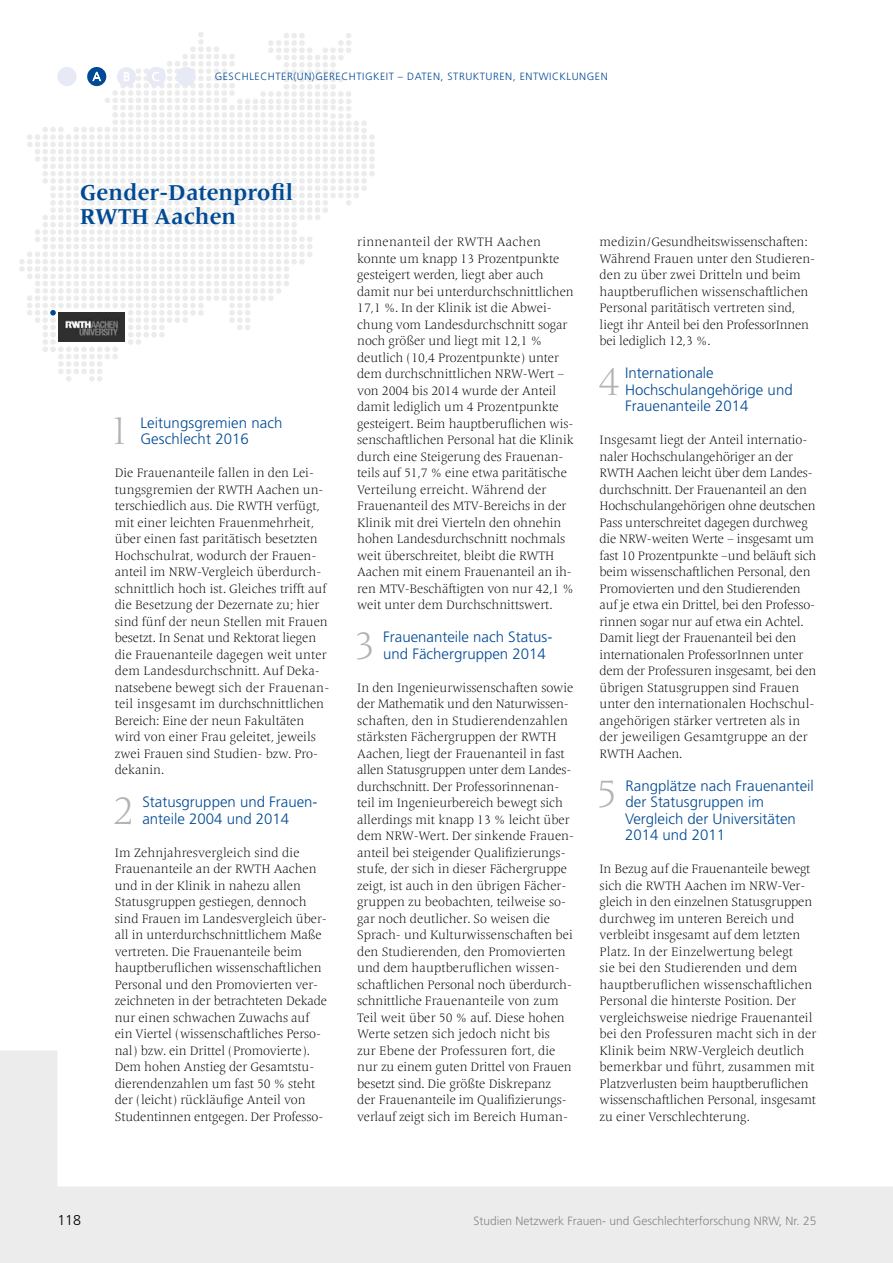
<style>
.page{position:relative;width:893px;height:1263px;background:#fff}
.page>*{position:absolute;margin:0;border:0;box-sizing:border-box;transform-origin:0 0}
.t1{font:300 39.9px "Frutiger Serif LT Pro";color:#b1b2b3}
.t2{font:700 22.5px/24px "Frutiger Serif LT Pro";color:#004a95}
.t3{font:300 15px/16.5px "Frutiger LT Std";color:#004a95}
.t4{font:300 14.25px "Frutiger LT Std";color:#000}
.t5{font:300 12.75px/16.5px "Frutiger Serif LT Pro";letter-spacing:-.005em;color:#000}
.t6{font:300 12px "Frutiger LT Std";color:#878786}
.t7{font:300 10.5px "Frutiger LT Std";letter-spacing:.05em;color:#004a95}
</style>
<div class="page">
<svg style="left:0;top:1050px;width:893px;height:213px"></svg>
<svg style="left:19px;top:32px;width:356px;height:350px"></svg>
<p class="t7" style="left:215px;top:71px;width:394px">GESCHLECHTER(UN)GERECHTIGKEIT – DATEN, STRUKTUREN, ENTWICKLUNGEN</p>
<h2 class="t2" style="left:80px;top:181px;width:215px">Gender-Datenprofil<br>RWTH Aachen</h2>
<h1 class="t1" style="left:109px;top:407px;width:23px">1</h1>
<p class="t3" style="left:140px;top:414px;width:144px">Leitungsgremien nach<br>Geschlecht 2016</p>
<p class="t5" style="left:115px;top:465px;width:216px">Die Frauenanteile fallen in den Lei&shy;tungsgremien der RWTH Aachen un&shy;terschiedlich aus. Die RWTH verfügt, mit einer leichten Frauenmehrheit, über einen fast paritätisch besetzten Hochschulrat, wodurch der Frauen&shy;anteil im NRW-Vergleich überdurch&shy;schnittlich hoch ist. Gleiches trifft auf die Besetzung der Dezernate zu; hier sind fünf der neun Stellen mit Frauen besetzt. In Senat und Rektorat liegen die Frauenanteile dagegen weit unter dem Landesdurchschnitt. Auf Deka&shy;natsebene bewegt sich der Frauenan&shy;teil insgesamt im durchschnittlichen Bereich: Eine der neun Fakultäten wird von einer Frau geleitet, jeweils zwei Frauen sind Studien- bzw. Pro&shy;dekanin.</p>
<h1 class="t1" style="left:113px;top:786px;width:23px">2</h1>
<p class="t3" style="left:142px;top:794px;width:177px">Statusgruppen und Frauen&shy;anteile 2004 und 2014</p>
<p class="t5" style="left:115px;top:844px;width:214px">Im Zehnjahresvergleich sind die Frauenanteile an der RWTH Aachen und in der Klinik in nahezu allen Statusgruppen gestiegen, dennoch sind Frauen im Landesvergleich über&shy;all in unterdurchschnittlichem Maße vertreten. Die Frauenanteile beim hauptberuflichen wissenschaftlichen Personal und den Promovierten ver&shy;zeichneten in der betrachteten Dekade nur einen schwachen Zuwachs auf ein Viertel (wissenschaftliches Perso&shy;nal) bzw. ein Drittel (Promovierte).<br>Dem hohen Anstieg der Gesamtstu&shy;dierendenzahlen um fast 50 % steht der (leicht) rückläufige Anteil von Studentinnen entgegen. Der Professo-</p>
<p class="t5" style="left:357px;top:234px;width:218px">rinnenanteil der RWTH Aachen konnte um knapp 13 Prozentpunkte gesteigert werden, liegt aber auch damit nur bei unterdurchschnittlichen 17,1 %. In der Klinik ist die Abwei&shy;chung vom Landesdurchschnitt sogar noch größer und liegt mit 12,1 % deutlich (10,4 Prozentpunkte) unter dem durchschnittlichen NRW-Wert – von 2004 bis 2014 wurde der Anteil damit lediglich um 4 Prozentpunkte gesteigert. Beim hauptberuflichen wis&shy;senschaftlichen Personal hat die Klinik durch eine Steigerung des Frauenan&shy;teils auf 51,7 % eine etwa paritätische Verteilung erreicht. Während der Frauenanteil des MTV-Bereichs in der Klinik mit drei Vierteln den ohnehin hohen Landesdurchschnitt nochmals weit überschreitet, bleibt die RWTH Aachen mit einem Frauenanteil an ih&shy;ren MTV-Beschäftigten von nur 42,1 % weit unter dem Durchschnittswert.</p>
<h1 class="t1" style="left:354px;top:621px;width:23px">3</h1>
<p class="t3" style="left:383px;top:629px;width:171px">Frauenanteile nach Status&shy;und Fächergruppen 2014</p>
<p class="t5" style="left:357px;top:679px;width:218px">In den Ingenieurwissenschaften sowie der Mathematik und den Naturwissen&shy;schaften, den in Studierendenzahlen stärksten Fächergruppen der RWTH Aachen, liegt der Frauenanteil in fast allen Statusgruppen unter dem Landes&shy;durchschnitt. Der Professorinnenan&shy;teil im Ingenieurbereich bewegt sich allerdings mit knapp 13 % leicht über dem NRW-Wert. Der sinkende Frauen&shy;anteil bei steigender Qualifizierungs&shy;stufe, der sich in dieser Fächergruppe zeigt, ist auch in den übrigen Fächer&shy;gruppen zu beobachten, teilweise so&shy;gar noch deutlicher. So weisen die Sprach- und Kulturwissenschaften bei den Studierenden, den Promovierten und dem hauptberuflichen wissen&shy;schaftlichen Personal noch überdurch&shy;schnittliche Frauenanteile von zum Teil weit über 50 % auf. Diese hohen Werte setzen sich jedoch nicht bis<br>zur Ebene der Professuren fort, die nur zu einem guten Drittel von Frauen besetzt sind. Die größte Diskrepanz<br>der Frauenanteile im Qualifizierungs&shy;verlauf zeigt sich im Bereich Human-</p>
<p class="t5" style="left:600px;top:234px;width:217px">medizin/Gesundheitswissenschaften:<br>Während Frauen unter den Studieren&shy;den zu über zwei Dritteln und beim hauptberuflichen wissenschaftlichen Personal paritätisch vertreten sind, liegt ihr Anteil bei den ProfessorInnen bei lediglich 12,3 %.</p>
<h1 class="t1" style="left:599px;top:357px;width:23px">4</h1>
<p class="t3" style="left:625px;top:365px;width:169px">Internationale<br>Hochschulangehörige und<br>Frauenanteile 2014</p>
<p class="t5" style="left:600px;top:432px;width:218px">Insgesamt liegt der Anteil internatio-- naler Hochschulangehöriger an der RWTH Aachen leicht über dem Landes&shy;durchschnitt. Der Frauenanteil an den Hochschulangehörigen ohne deutschen Pass unterschreitet dagegen durchweg die NRW-weiten Werte – insgesamt um fast 10 Prozentpunkte –und beläuft sich beim wissenschaftlichen Personal, den Promovierten und den Studierenden auf je etwa ein Drittel, bei den Professo&shy;rinnen sogar nur auf etwa ein Achtel.<br>Damit liegt der Frauenanteil bei den internationalen ProfessorInnen unter dem der Professuren insgesamt, bei den übrigen Statusgruppen sind Frauen unter den internationalen Hochschul&shy;angehörigen stärker vertreten als in der jeweiligen Gesamtgruppe an der RWTH Aachen.</p>
<h1 class="t1" style="left:596px;top:770px;width:23px">5</h1>
<p class="t3" style="left:625px;top:777px;width:190px">Rangplätze nach Frauenanteil der Statusgruppen im<br>Vergleich der Universitäten<br>2014 und 2011</p>
<p class="t5" style="left:600px;top:861px;width:218px">In Bezug auf die Frauenanteile bewegt sich die RWTH Aachen im NRW-Ver&shy;gleich in den einzelnen Statusgruppen durchweg im unteren Bereich und verbleibt insgesamt auf dem letzten Platz. In der Einzelwertung belegt<br>sie bei den Studierenden und dem hauptberuflichen wissenschaftlichen Personal die hinterste Position. Der vergleichsweise niedrige Frauenanteil bei den Professuren macht sich in der Klinik beim NRW-Vergleich deutlich bemerkbar und führt, zusammen mit Platzverlusten beim hauptberuflichen wissenschaftlichen Personal, insgesamt zu einer Verschlechterung.</p>
<p class="t4" style="left:57px;top:1212px;width:25px">118</p>
<p class="t6" style="left:474px;top:1214px;width:344px">Studien Netzwerk Frauen- und Geschlechterforschung NRW, Nr. 25</p>
</div>
